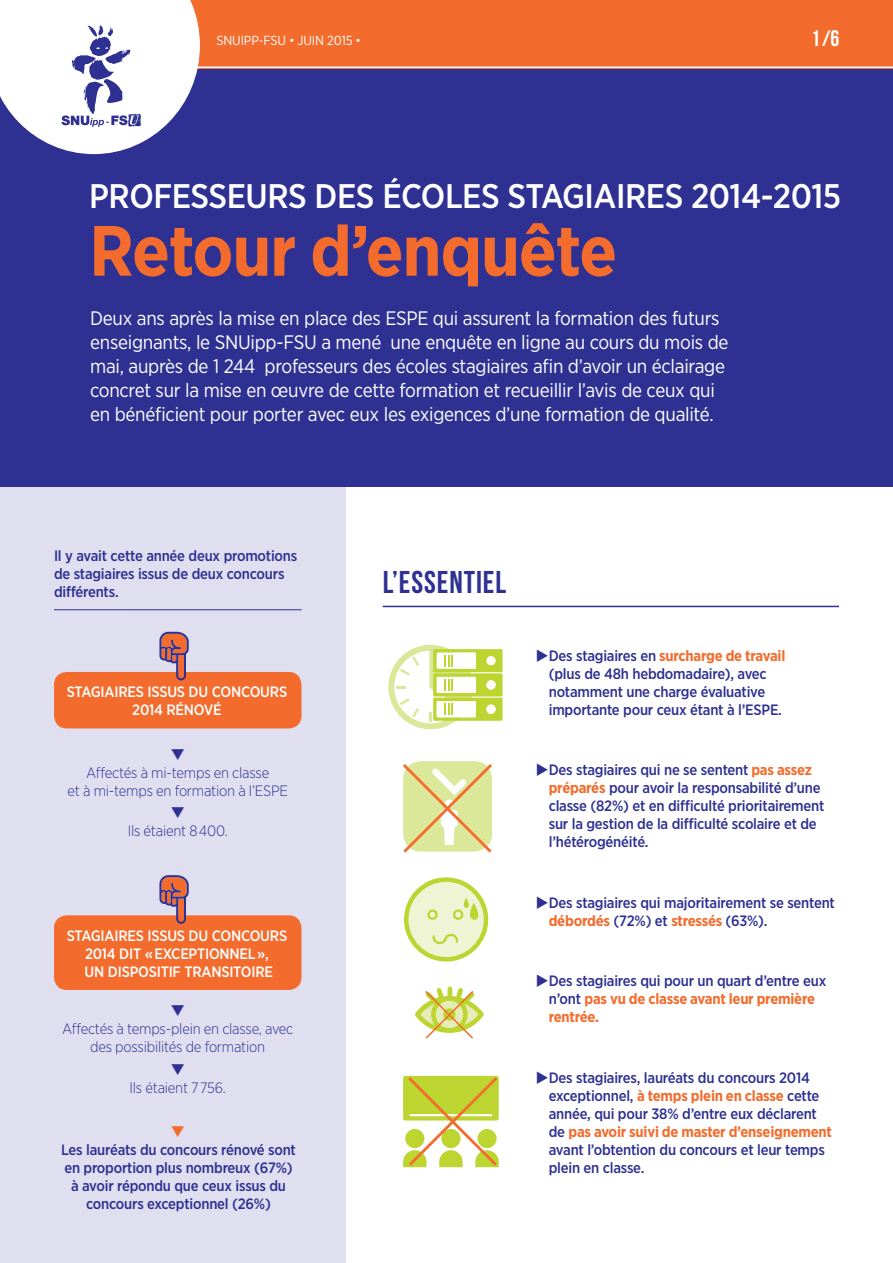
<style>
.page{position:relative;width:893px;height:1263px;background:#fff}
.page>*{position:absolute;margin:0;border:0;box-sizing:border-box;transform-origin:0 0}
.VI-2A_Titre_Sous_Dos{font:700 70.95px "Gotham Narrow";letter-spacing:-.015em;color:#f36c2d}
.VI-2A_Titre_Sous_Dos-2{font:500 34.05px "Gotham Narrow";letter-spacing:-.015em;color:#fff}
.t1{font:31.5px "Bebas Neue";letter-spacing:.03em;color:#2e3092}
.VI-2A_Titre_Sous_Dos-3{font:22.5px "Bebas Neue";color:#fff}
.VI-1B_Chapo_Ouvertur{font:19.5px/24px "Gotham Narrow";letter-spacing:-.015em;color:#fff}
.VI-2B_Texte_Lettrine{font:500 15px/18px "Gotham Narrow";letter-spacing:-.015em;color:#2e3092}
.VI-2B_Texte_Lettrine-2{font:300 15px/18px "Gotham Narrow";letter-spacing:-.015em;color:#2e3092;text-align:center}
.VI-2B_Texte_Lettrine-3{font:500 15px/18px "Gotham Narrow";letter-spacing:-.015em;color:#fff;text-align:center}
.s1{font-weight:700;color:#f36c2d}
</style>
<div class="page">
<div style="left:403px;top:761px;width:89px;height:90px;background:#dbe799;border-radius:18px"></div>
<div style="left:0;top:487px;width:345px;height:776px;background:#e0dfef"></div>
<div style="left:0;top:0;width:893px;height:487px;background:#2e3092"></div>
<div style="left:0;top:0;width:893px;height:68px;background:#f36c2d"></div>
<svg style="left:0;top:0;width:200px;height:154px"></svg>
<hr style="left:195px;top:67px;width:698px;height:1px;background:#fff">
<div style="left:54px;top:672px;width:247px;height:56px;background:#f36c2d;border-radius:13px"></div>
<div style="left:54px;top:915px;width:247px;height:75px;background:#f36c2d;border-radius:13px"></div>
<svg style="left:159px;top:632px;width:30px;height:48px"></svg>
<svg style="left:159px;top:875px;width:30px;height:49px"></svg>
<hr style="left:54px;top:609px;width:247px;height:1px;background:#2e3092">
<div style="left:406px;top:879px;width:80px;height:80px;background:#eef4d4;border-radius:50%"></div>
<div style="left:404px;top:877px;width:84px;height:84px;border:4px solid #bcd531;border-radius:50%"></div>
<svg style="left:432px;top:933px;width:27px;height:11px"></svg>
<div style="left:427px;top:909px;width:11px;height:11px;border:2px solid #bcd531;border-radius:50%"></div>
<div style="left:453px;top:909px;width:10px;height:11px;border:2px solid #bcd531;border-radius:50%"></div>
<svg style="left:463px;top:898px;width:17px;height:22px"></svg>
<svg style="left:388px;top:645px;width:115px;height:84px"></svg>
<div style="left:486px;top:705px;width:10px;height:9px;background:#fff;border-radius:50%"></div>
<svg style="left:403px;top:1076px;width:96px;height:91px"></svg>
<svg style="left:403px;top:764px;width:89px;height:89px"></svg>
<svg style="left:415px;top:986px;width:69px;height:53px"></svg>
<hr style="left:383px;top:606px;width:456px;height:1px;background:#2e3092">
<p class="VI-2A_Titre_Sous_Dos-3" style="left:811px;top:26px;width:30px">1/6</p>
<p class="VI-2A_Titre_Sous_Dos-2" style="left:89px;top:174px;width:753px">PROFESSEURS DES ÉCOLES STAGIAIRES 2014-2015</p>
<p class="VI-2A_Titre_Sous_Dos" style="left:89px;top:205px;width:529px">Retour d’enquête</p>
<p class="VI-1B_Chapo_Ouvertur" style="left:90px;top:306px;width:640px">Deux ans après la mise en place des ESPE qui assurent la formation des futurs enseignants, le SNUipp-FSU a mené une enquête en ligne au cours du mois de mai, auprès de 1 244 professeurs des écoles stagiaires afin d’avoir un éclairage concret sur la mise en œuvre de cette formation et recueillir l’avis de ceux qui en bénéficient pour porter avec eux les exigences d’une formation de qualité.</p>
<p class="VI-2B_Texte_Lettrine" style="left:54px;top:546px;width:245px">Il y avait cette année deux promotions de stagiaires issus de deux concours différents.</p>
<p class="VI-2B_Texte_Lettrine-3" style="left:67px;top:683px;width:222px">STAGIAIRES ISSUS DU CONCOURS<br>2014 RÉNOVÉ</p>
<p class="VI-2B_Texte_Lettrine-2" style="left:68px;top:763px;width:222px">Affectés à mi-temps en classe<br>et à mi-temps en formation à l’ESPE</p>
<p class="VI-2B_Texte_Lettrine-2" style="left:128px;top:822px;width:102px">Ils étaient 8 400.</p>
<p class="VI-2B_Texte_Lettrine-3" style="left:67px;top:926px;width:222px">STAGIAIRES ISSUS DU CONCOURS<br>2014 DIT « EXCEPTIONNEL »,<br>UN DISPOSITIF TRANSITOIRE</p>
<p class="VI-2B_Texte_Lettrine-2" style="left:62px;top:1020px;width:233px">Affectés à temps-plein en classe, avec des possibilités de formation</p>
<p class="VI-2B_Texte_Lettrine-2" style="left:129px;top:1078px;width:98px">Ils étaient 7 756.</p>
<p class="VI-2B_Texte_Lettrine" style="left:61px;top:1140px;width:236px;text-align:center">Les lauréats du concours rénové sont en proportion plus nombreux (67%) à avoir répondu que ceux issus du concours exceptionnel (26%)</p>
<p class="t1" style="left:383px;top:565px;width:125px">L’ESSENTIEL</p>
<p class="VI-2B_Texte_Lettrine" style="left:549px;top:646px;width:238px;text-indent:-13px">◆Des stagiaires en <span class="s1">surcharge de travail </span>(plus de 48h hebdomadaire), avec notamment une charge évaluative importante pour ceux étant à l’ESPE.</p>
<p class="VI-2B_Texte_Lettrine" style="left:549px;top:760px;width:277px;text-indent:-13px">◆Des stagiaires qui ne se sentent <span class="s1">pas assez préparés</span> pour avoir la responsabilité d’une classe (82%) et en difficulté prioritairement sur la gestion de la difficulté scolaire et de l’hétérogénéité.</p>
<p class="VI-2B_Texte_Lettrine" style="left:549px;top:893px;width:288px;text-indent:-13px">◆Des stagiaires qui majoritairement se sentent <span class="s1">débordés</span> (72%) et <span class="s1">stressés</span> (63%).</p>
<p class="VI-2B_Texte_Lettrine" style="left:549px;top:972px;width:279px;text-indent:-13px">◆Des stagiaires qui pour un quart d’entre eux n’ont <span class="s1">pas vu de classe avant leur première rentrée.</span></p>
<p class="VI-2B_Texte_Lettrine" style="left:549px;top:1068px;width:285px;text-indent:-13px">◆Des stagiaires, lauréats du concours 2014 exceptionnel, <span class="s1">à temps plein en classe</span> cette année, qui pour 38% d’entre eux déclarent de <span class="s1">pas avoir suivi de master d’enseignement </span>avant l’obtention du concours et leur temps plein en classe.</p>
</div>
